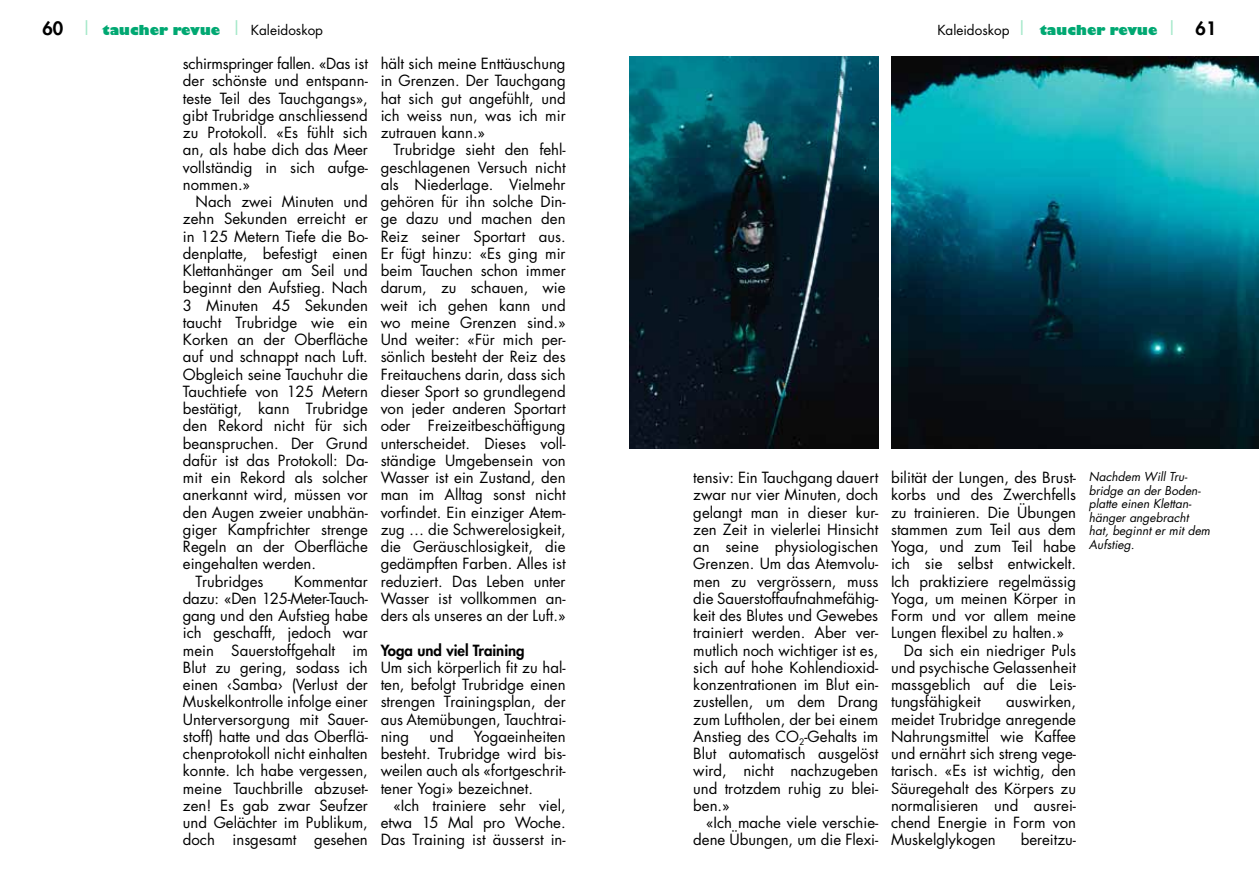
<style>
.page{position:relative;width:1259px;height:893px;background:#fff}
.page>*{position:absolute;margin:0;border:0;box-sizing:border-box;transform-origin:0 0}
.t1{font:15px/17.2px "Futura";color:#000;text-align:justify}
.t2{font:800 15px "Futura";color:#000}
.t3{font:800 13.5px "Gill Sans";color:#00a872}
.t4{font:italic 12px/13.5px "Futura";color:#000}
.s1{font-family:"Futura";font-size:18px;color:#000}
.s2{font-family:"Futura";font-weight:400;font-size:18px;color:#a3e8c8}
.s3{font-family:"Futura";font-weight:400;color:#000}
</style>
<div class="page">
<img style="left:891px;top:56px;width:368px;height:392px">
<img style="left:629px;top:56px;width:249px;height:392px">
<p class="t3" style="left:43px;top:21px;width:282px"><span class="s1">60</span> <span class="s2">|</span> taucher revue <span class="s2">|</span> <span class="s3">Kaleidoskop</span></p>
<p class="t3" style="left:937px;top:21px;width:281px"><span class="s3">Kaleidoskop</span> <span class="s2">|</span> taucher revue <span class="s2">|</span> <span class="s1">61</span></p>
<p class="t1" style="left:183px;top:55px;width:186px">schirmspringer fallen. «Das ist der schönste und entspann&shy;teste Teil des Tauchgangs», gibt Trubridge anschliessend zu Protokoll. «Es fühlt sich an, als habe dich das Meer vollständig in sich aufge&shy;nommen.»</p>
<p class="t1" style="left:196px;top:193px;width:174px">Nach zwei Minuten und</p>
<p class="t1" style="left:183px;top:210px;width:186px">zehn Sekunden erreicht er</p>
<p class="t1" style="left:183px;top:227px;width:186px">in 125 Metern Tiefe die Bo-</p>
<p class="t1" style="left:183px;top:244px;width:186px">denplatte, befestigt einen</p>
<p class="t1" style="left:183px;top:262px;width:186px">Klettanhänger am Seil und</p>
<p class="t1" style="left:183px;top:279px;width:186px">beginnt den Aufstieg. Nach</p>
<p class="t1" style="left:183px;top:296px;width:186px">3 Minuten 45 Sekunden</p>
<p class="t1" style="left:183px;top:313px;width:186px">taucht Trubridge wie ein</p>
<p class="t1" style="left:183px;top:331px;width:186px">Korken an der Oberfläche</p>
<p class="t1" style="left:183px;top:348px;width:186px">auf und schnappt nach Luft.</p>
<p class="t1" style="left:183px;top:365px;width:186px">Obgleich seine Tauchuhr die</p>
<p class="t1" style="left:183px;top:382px;width:186px">Tauchtiefe von 125 Metern</p>
<p class="t1" style="left:183px;top:400px;width:186px">bestätigt, kann Trubridge</p>
<p class="t1" style="left:183px;top:417px;width:186px">den Rekord nicht für sich</p>
<p class="t1" style="left:183px;top:434px;width:186px">beanspruchen. Der Grund</p>
<p class="t1" style="left:183px;top:451px;width:186px">dafür ist das Protokoll: Da-</p>
<p class="t1" style="left:183px;top:469px;width:186px">mit ein Rekord als solcher</p>
<p class="t1" style="left:183px;top:486px;width:186px">anerkannt wird, müssen vor</p>
<p class="t1" style="left:183px;top:503px;width:186px">den Augen zweier unabhän-</p>
<p class="t1" style="left:183px;top:520px;width:186px">giger Kampfrichter strenge</p>
<p class="t1" style="left:183px;top:538px;width:186px">Regeln an der Oberfläche</p>
<p class="t1" style="left:183px;top:555px;width:135px">eingehalten werden.</p>
<p class="t1" style="left:196px;top:572px;width:69px">Trubridges</p>
<p class="t1" style="left:381px;top:55px;width:186px">hält sich meine Enttäuschung in Grenzen. Der Tauchgang hat sich gut angefühlt, und ich weiss nun, was ich mir zutrauen kann.»</p>
<p class="t1" style="left:381px;top:141px;width:186px;text-indent:13px">Trubridge sieht den fehl&shy;geschlagenen Versuch nicht als Niederlage. Vielmehr gehören für ihn solche Din&shy;ge dazu und machen den Reiz seiner Sportart aus.<br>Er fügt hinzu: «Es ging mir beim Tauchen schon immer darum, zu schauen, wie weit ich gehen kann und wo meine Grenzen sind.» Und weiter: «Für mich per&shy;sönlich besteht der Reiz des Freitauchens darin, dass sich dieser Sport so grundlegend von jeder anderen Sportart oder Freizeitbeschäftigung unterscheidet. Dieses voll&shy;ständige Umgebensein von Wasser ist ein Zustand, den man im Alltag sonst nicht vorfindet. Ein einziger Atem&shy;zug … die Schwerelosigkeit, die Geräuschlosigkeit, die gedämpften Farben. Alles ist reduziert. Das Leben unter Wasser ist vollkommen an&shy;ders als unseres an der Luft.»</p>
<p class="t2" style="left:381px;top:640px;width:146px">Yoga und viel Training</p>
<p class="t1" style="left:381px;top:658px;width:186px">Um sich körperlich fit zu hal&shy;ten, befolgt Trubridge einen strengen Trainingsplan, der aus Atemübungen, Tauchtrai&shy;ning</p>
<p class="t1" style="left:891px;top:469px;width:186px">bilität der Lungen, des Brust-</p>
<p class="t1" style="left:891px;top:486px;width:186px">korbs und des Zwerchfells</p>
<p class="t1" style="left:891px;top:503px;width:186px">zu trainieren. Die Übungen</p>
<p class="t1" style="left:891px;top:520px;width:186px">stammen zum Teil aus dem</p>
<p class="t1" style="left:891px;top:538px;width:186px">Yoga, und zum Teil habe</p>
<p class="t1" style="left:891px;top:555px;width:186px">ich sie selbst entwickelt.</p>
<p class="t1" style="left:891px;top:572px;width:186px">Ich praktiziere regelmässig</p>
<p class="t1" style="left:891px;top:589px;width:186px">Yoga, um meinen Körper in</p>
<p class="t1" style="left:891px;top:607px;width:186px">Form und vor allem meine</p>
<p class="t1" style="left:891px;top:624px;width:174px">Lungen flexibel zu halten.»</p>
<p class="t1" style="left:904px;top:641px;width:174px">Da sich ein niedriger Puls</p>
<p class="t1" style="left:891px;top:658px;width:186px">und psychische Gelassenheit</p>
<p class="t1" style="left:891px;top:676px;width:186px">massgeblich auf die Leis-</p>
<p class="t1" style="left:891px;top:693px;width:91px">tungsfähigkeit</p>
<p class="t1" style="left:693px;top:469px;width:186px">tensiv: Ein Tauchgang dauert zwar nur vier Minuten, doch gelangt man in dieser kur&shy;zen Zeit in vielerlei Hinsicht an seine physiologischen Grenzen. Um das Atemvolu&shy;men zu vergrössern, muss die Sauerstoffaufnahmefähig&shy;keit des Blutes und Gewebes trainiert werden. Aber ver&shy;mutlich noch wichtiger ist es, sich auf hohe Kohlendioxid&shy;konzentrationen im Blut ein&shy;zustellen, um dem Drang zum Luftholen, der bei einem Anstieg des CO<sub>2</sub>-Gehalts im Blut automatisch ausgelöst wird, nicht nachzugeben und trotzdem ruhig zu blei&shy;ben.»</p>
<p class="t1" style="left:693px;top:814px;width:186px;text-align:right">«Ich mache viele verschie&shy;dene Übungen, um die Flexi-</p>
<p class="t4" style="left:1089px;top:470px;width:123px">Nachdem Will Tru&shy;bridge an der Boden&shy;platte einen Klettan&shy;hänger angebracht hat, beginnt er mit dem<br>Aufstieg.</p>
<p class="t1" style="left:183px;top:572px;width:186px;text-indent:111px">Kommentar dazu: «Den 125-Meter-Tauch&shy;gang und den Aufstieg habe ich geschafft, jedoch war mein Sauerstoffgehalt im Blut zu gering, sodass ich einen ‹Samba› (Verlust der Muskelkontrolle infolge einer Unterversorgung mit Sauer&shy;stoff) hatte und das Oberflä&shy;chenprotokoll nicht einhalten konnte. Ich habe vergessen, meine Tauchbrille abzuset&shy;zen! Es gab zwar Seufzer und Gelächter im Publikum, doch insgesamt gesehen</p>
<p class="t1" style="left:891px;top:693px;width:186px;text-indent:115px">auswirken, meidet Trubridge anregende Nahrungsmittel wie Kaffee und ernährt sich streng vege&shy;tarisch. «Es ist wichtig, den Säuregehalt des Körpers zu normalisieren und ausrei&shy;chend Energie in Form von Muskelglykogen</p>
<p class="t1" style="left:381px;top:727px;width:186px;text-indent:93px">Yogaeinheiten besteht. Trubridge wird bis&shy;weilen auch als «fortgeschrit&shy;tener Yogi» bezeichnet.</p>
<p class="t1" style="left:381px;top:796px;width:186px;text-indent:13px">«Ich trainiere sehr viel, etwa 15 Mal pro Woche.<br>Das Training ist äusserst in-</p>
<p class="t1" style="left:429px;top:727px;width:26px">und</p>
<p class="t1" style="left:1020px;top:831px;width:57px">bereitzu-</p>
</div>
